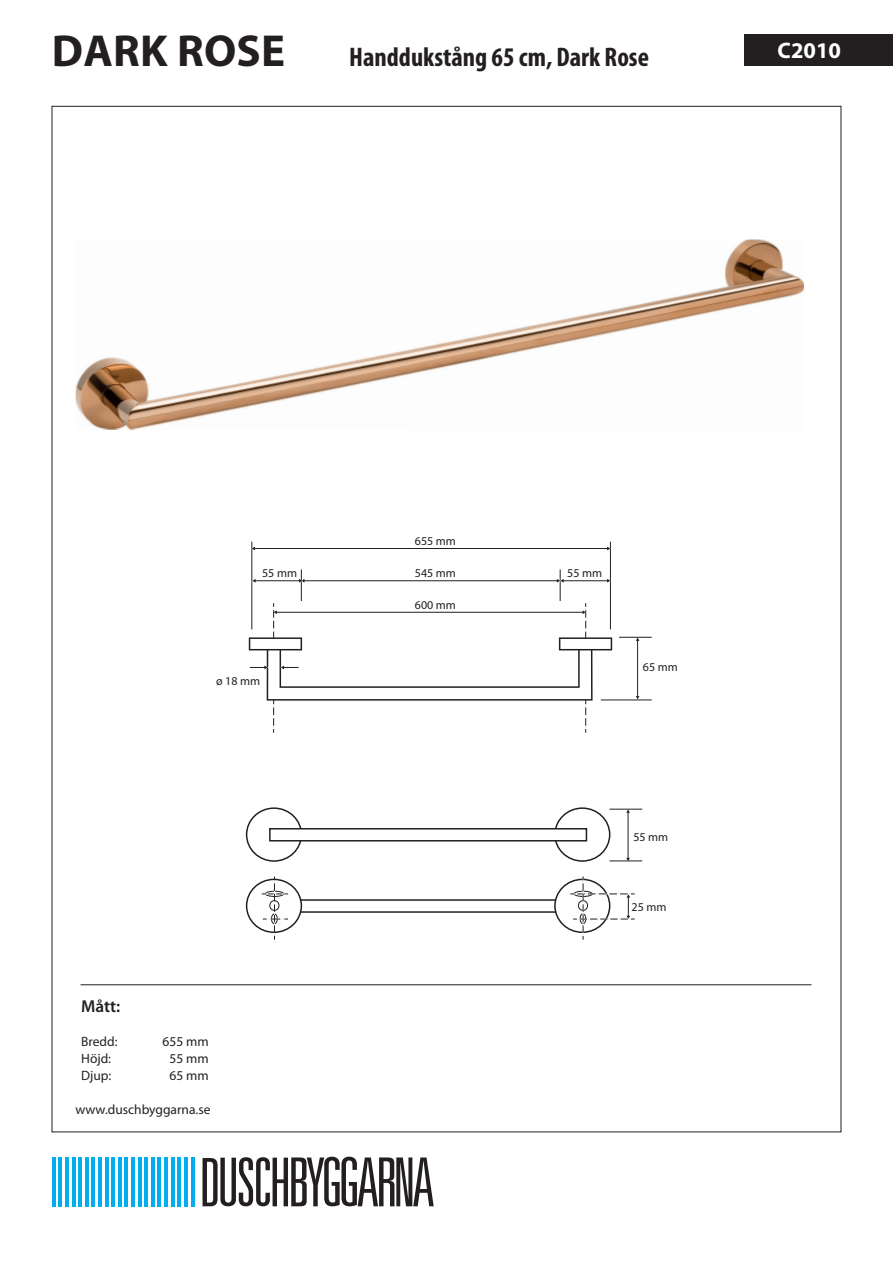
<style>
.page{position:relative;width:893px;height:1263px;background:#fff}
.page>*{position:absolute;margin:0;border:0;box-sizing:border-box;transform-origin:0 0}
.t1{font:700 45px "Myriad Pro";letter-spacing:.005em;color:#231f20}
.t2{font:700 condensed 27px "Myriad Pro";color:#231f20}
.t3{font:700 22.5px "Myriad Pro";color:#fff}
.t4{font:600 17.25px "Myriad Pro";color:#231f20}
.t5{font:13.5px "Myriad Pro";color:#231f20}
.t6{font:12px "Myriad Pro";color:#231f20}
</style>
<div class="page">
<hr style="left:81px;top:984px;width:730px;height:1px;background:#231f20">
<div style="left:744px;top:34px;width:149px;height:32px;background:#231f20"></div>
<svg style="left:203px;top:1157px;width:231px;height:49px"></svg>
<hr style="left:52px;top:1157px;width:4px;height:49px;background:#00aeef">
<hr style="left:58px;top:1157px;width:4px;height:49px;background:#00aeef">
<hr style="left:65px;top:1157px;width:4px;height:49px;background:#00aeef">
<hr style="left:72px;top:1157px;width:3px;height:49px;background:#00aeef">
<hr style="left:78px;top:1157px;width:4px;height:49px;background:#00aeef">
<hr style="left:85px;top:1157px;width:4px;height:49px;background:#00aeef">
<hr style="left:92px;top:1157px;width:3px;height:49px;background:#00aeef">
<hr style="left:98px;top:1157px;width:4px;height:49px;background:#00aeef">
<hr style="left:105px;top:1157px;width:3px;height:49px;background:#00aeef">
<hr style="left:111px;top:1157px;width:4px;height:49px;background:#00aeef">
<hr style="left:118px;top:1157px;width:4px;height:49px;background:#00aeef">
<hr style="left:125px;top:1157px;width:3px;height:49px;background:#00aeef">
<hr style="left:131px;top:1157px;width:4px;height:49px;background:#00aeef">
<hr style="left:138px;top:1157px;width:3px;height:49px;background:#00aeef">
<hr style="left:144px;top:1157px;width:4px;height:49px;background:#00aeef">
<hr style="left:151px;top:1157px;width:4px;height:49px;background:#00aeef">
<hr style="left:158px;top:1157px;width:3px;height:49px;background:#00aeef">
<hr style="left:164px;top:1157px;width:4px;height:49px;background:#00aeef">
<hr style="left:171px;top:1157px;width:4px;height:49px;background:#00aeef">
<hr style="left:177px;top:1157px;width:4px;height:49px;background:#00aeef">
<hr style="left:184px;top:1157px;width:4px;height:49px;background:#00aeef">
<hr style="left:191px;top:1157px;width:3px;height:49px;background:#00aeef">
<img style="left:76px;top:239px;width:728px;height:191px">
<div style="left:269px;top:899px;width:318px;height:14px;background:#fff;border:2px solid #231f20"></div>
<hr style="left:637px;top:640px;width:1px;height:57px;background:#231f20">
<hr style="left:619px;top:637px;width:33px;height:1px;background:#231f20">
<hr style="left:628px;top:812px;width:1px;height:46px;background:#231f20">
<hr style="left:609px;top:809px;width:33px;height:1px;background:#231f20">
<hr style="left:609px;top:861px;width:33px;height:1px;background:#231f20">
<hr style="left:601px;top:700px;width:51px;height:1px;background:#231f20">
<hr style="left:610px;top:542px;width:1px;height:87px;background:#231f20">
<hr style="left:560px;top:569px;width:1px;height:32px;background:#231f20">
<hr style="left:301px;top:569px;width:1px;height:32px;background:#231f20">
<hr style="left:252px;top:542px;width:1px;height:87px;background:#231f20">
<hr style="left:304px;top:580px;width:253px;height:1px;background:#231f20">
<hr style="left:563px;top:580px;width:45px;height:1px;background:#231f20">
<svg style="left:557px;top:579px;width:7px;height:4px"></svg>
<hr style="left:255px;top:580px;width:45px;height:1px;background:#231f20">
<svg style="left:252px;top:579px;width:4px;height:4px"></svg>
<svg style="left:299px;top:579px;width:5px;height:4px"></svg>
<hr style="left:254px;top:548px;width:354px;height:1px;background:#231f20">
<svg style="left:249px;top:637px;width:1px;height:13px"></svg>
<div style="left:559px;top:637px;width:53px;height:13px;background:#fff;border:2px solid #231f20"></div>
<div style="left:246px;top:807px;width:56px;height:55px;border:2px solid #231f20;border-radius:50%"></div>
<div style="left:554px;top:807px;width:56px;height:55px;border:2px solid #231f20;border-radius:50%"></div>
<div style="left:269px;top:828px;width:318px;height:13px;background:#fff;border:2px solid #231f20"></div>
<div style="left:247px;top:879px;width:54px;height:53px;background:#fff;border-radius:50%"></div>
<div style="left:246px;top:879px;width:56px;height:54px;border:2px solid #231f20;border-radius:50%"></div>
<div style="left:555px;top:879px;width:55px;height:53px;background:#fff;border-radius:50%"></div>
<svg style="left:567px;top:876px;width:68px;height:64px"></svg>
<svg style="left:262px;top:876px;width:26px;height:64px"></svg>
<svg style="left:250px;top:603px;width:343px;height:130px"></svg>
<h1 class="t1" style="left:52px;top:21px;width:235px">DARK ROSE</h1>
<h3 class="t3" style="left:778px;top:36px;width:65px">C2010</h3>
<h2 class="t2" style="left:349px;top:40px;width:301px">Handdukstång 65 cm, Dark Rose</h2>
<p class="t6" style="left:415px;top:533px;width:43px">655 mm</p>
<p class="t6" style="left:262px;top:566px;width:36px">55 mm</p>
<p class="t6" style="left:415px;top:566px;width:43px">545 mm</p>
<p class="t6" style="left:567px;top:566px;width:36px">55 mm</p>
<p class="t6" style="left:216px;top:673px;width:46px">ø 18 mm</p>
<p class="t4" style="left:81px;top:995px;width:41px">Mått:</p>
<p class="t5" style="left:81px;top:1033px;width:38px">Bredd:</p>
<p class="t5" style="left:163px;top:1033px;width:48px">655 mm</p>
<p class="t5" style="left:81px;top:1050px;width:31px">Höjd:</p>
<p class="t5" style="left:170px;top:1050px;width:41px">55 mm</p>
<p class="t5" style="left:81px;top:1067px;width:32px">Djup:</p>
<p class="t5" style="left:170px;top:1067px;width:41px">65 mm</p>
<p class="t5" style="left:75px;top:1101px;width:137px">www.duschbyggarna.se</p>
<p class="t6" style="left:415px;top:597px;width:43px">600 mm</p>
<p class="t6" style="left:643px;top:660px;width:36px">65 mm</p>
<p class="t6" style="left:633px;top:829px;width:36px">55 mm</p>
<p class="t6" style="left:632px;top:900px;width:36px">25 mm</p>
</div>
